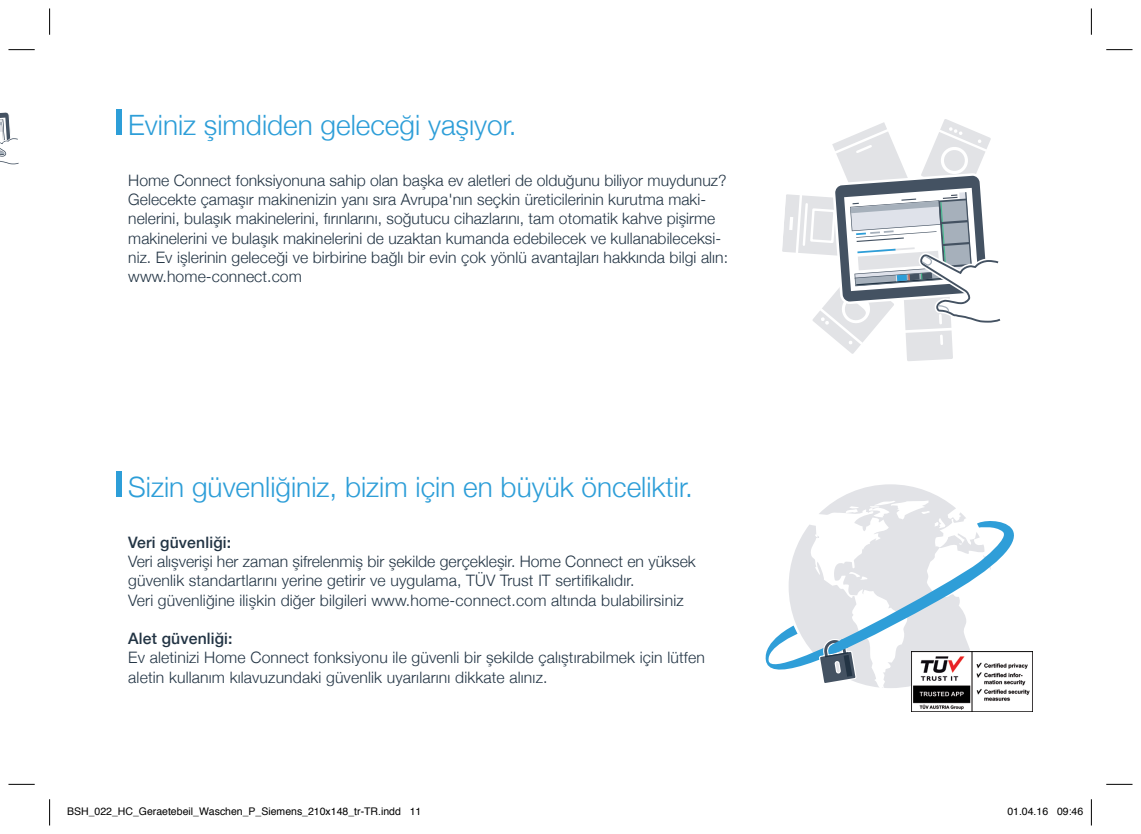
<style>
.page{position:relative;width:1141px;height:834px;background:#fff}
.page>*{position:absolute;margin:0;border:0;box-sizing:border-box;transform-origin:0 0}
.t1{font:300 28px "Helvetica Neue";color:#2d9ed8}
.t2{font:300 15.75px/19.2px "Helvetica Neue";letter-spacing:.005em;color:#223444}
.t3{font:500 15.75px "Helvetica Neue";letter-spacing:.01em;color:#223444}
.t4{font:10.5px "Helvetica";color:#000}
</style>
<div class="page">
<svg style="left:819px;top:484px;width:144px;height:204px;fill:#e8e8eb"></svg>
<svg style="left:766px;top:515px;width:248px;height:169px"></svg>
<svg style="left:818px;top:639px;width:40px;height:44px;background:#7993a5"></svg>
<svg style="left:782px;top:119px;width:219px;height:242px"></svg>
<img style="left:912px;top:651px;width:120px;height:60px">
<div style="left:117px;top:109px;width:5px;height:26px;background:#2d9ed8"></div>
<div style="left:117px;top:471px;width:5px;height:26px;background:#2d9ed8"></div>
<svg style="left:0;top:112px;width:19px;height:53px"></svg>
<svg style="left:8px;top:49px;width:27px;height:1px"></svg>
<svg style="left:1106px;top:49px;width:26px;height:1px"></svg>
<svg style="left:8px;top:783px;width:27px;height:1px"></svg>
<svg style="left:1106px;top:783px;width:26px;height:1px"></svg>
<svg style="left:49px;top:8px;width:1px;height:27px"></svg>
<svg style="left:49px;top:799px;width:1px;height:26px"></svg>
<svg style="left:1091px;top:8px;width:1px;height:27px"></svg>
<svg style="left:1091px;top:799px;width:1px;height:26px"></svg>
<h1 class="t1" style="left:128px;top:102px;width:390px">Eviniz şimdiden geleceği yaşıyor.</h1>
<p class="t2" style="left:128px;top:170px;width:601px">Home Connect fonksiyonuna sahip olan başka ev aletleri de olduğunu biliyor muydunuz?<br>Gelecekte çamaşır makinenizin yanı sıra Avrupa'nın seçkin üreticilerinin kurutma maki&shy;nelerini, bulaşık makinelerini, fırınlarını, soğutucu cihazlarını, tam otomatik kahve pişirme makinelerini ve bulaşık makinelerini de uzaktan kumanda edebilecek ve kullanabileceksi&shy;niz. Ev işlerinin geleceği ve birbirine bağlı bir evin çok yönlü avantajları hakkında bilgi alın: www.home-connect.com</p>
<h1 class="t1" style="left:128px;top:464px;width:566px">Sizin güvenliğiniz, bizim için en büyük önceliktir.</h1>
<p class="t3" style="left:128px;top:529px;width:104px">Veri güvenliği:</p>
<p class="t2" style="left:128px;top:551px;width:569px">Veri alışverişi her zaman şifrelenmiş bir şekilde gerçekleşir. Home Connect en yüksek güvenlik standartlarını yerine getirir ve uygulama, TÜV Trust IT sertifikalıdır.<br>Veri güvenliğine ilişkin diğer bilgileri www.home-connect.com altında bulabilirsiniz</p>
<p class="t3" style="left:128px;top:625px;width:106px">Alet güvenliği:</p>
<p class="t2" style="left:128px;top:647px;width:578px">Ev aletinizi Home Connect fonksiyonu ile güvenli bir şekilde çalıştırabilmek için lütfen aletin kullanım kılavuzundaki güvenlik uyarılarını dikkate alınız.</p>
<p class="t4" style="left:67px;top:803px;width:356px">BSH_022_HC_Geraetebeil_Waschen_P_Siemens_210x148_tr-TR.indd 11</p>
<p class="t4" style="left:1007px;top:803px;width:77px">01.04.16 09:46</p>
</div>
